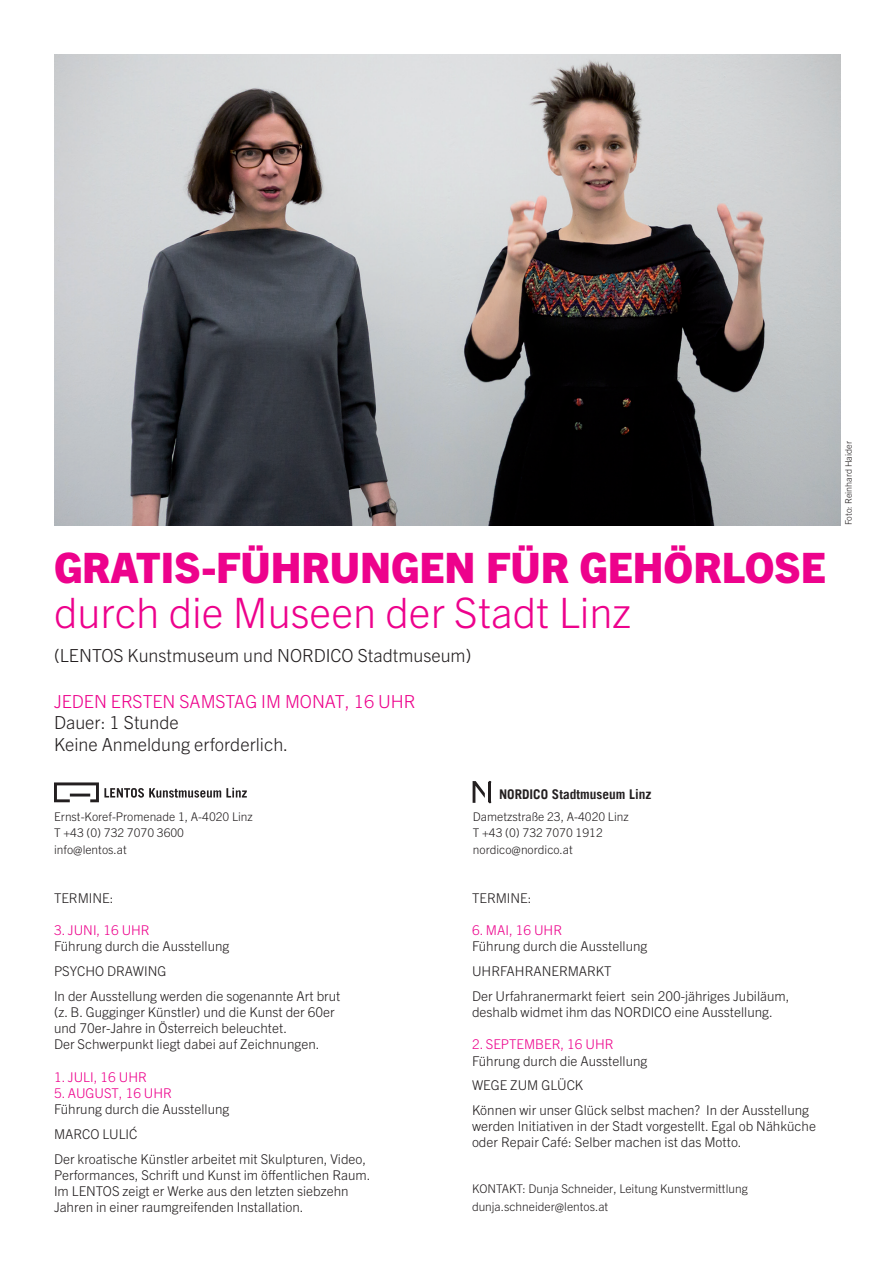
<style>
.page{position:relative;width:893px;height:1263px;background:#fff}
.page>*{position:absolute;margin:0;border:0;box-sizing:border-box;transform-origin:0 0}
.t1{font:800 42px "Trade Gothic Next LT Pro";color:#ed028c}
.t2{font:300 42px "Trade Gothic Next LT Pro";color:#ed028c}
.t3{font:300 18px/21.6px "Trade Gothic Next LT Pro";color:#231f20}
.t4{font:300 18px "Trade Gothic Next LT Pro";color:#ed028c}
.t5{font:300 13.5px/24.8px "Trade Gothic Next LT Pro";color:#231f20}
.t6{font:300 13.5px "Trade Gothic Next LT Pro";color:#ed028c}
.t7{font:700 13.35px "Trade Gothic";color:#231f20}
.t8{font:300 12px/16.5px "Trade Gothic Next LT Pro";color:#231f20}
.t9{font:300 9px "Trade Gothic Next LT Pro";color:#231f20}
</style>
<div class="page">
<img style="left:54px;top:54px;width:786px;height:471px">
<svg style="left:473px;top:781px;width:18px;height:22px"></svg>
<svg style="left:54px;top:782px;width:193px;height:20px"></svg>
<h1 class="t1" style="left:54px;top:538px;width:773px">GRATIS-FÜHRUNGEN FÜR GEHÖRLOSE</h1>
<h1 class="t2" style="left:54px;top:583px;width:579px">durch die Museen der Stadt Linz</h1>
<h2 class="t3" style="left:54px;top:644px;width:419px">(LENTOS Kunstmuseum und NORDICO Stadtmuseum)</h2>
<h2 class="t4" style="left:54px;top:688px;width:363px">JEDEN ERSTEN SAMSTAG IM MONAT, 16 UHR</h2>
<h2 class="t3" style="left:54px;top:711px;width:236px">Dauer: 1 Stunde<br>Keine Anmeldung erforderlich.</h2>
<p class="t7" style="left:499px;top:785px;width:154px">NORDICO Stadtmuseum Linz</p>
<p class="t8" style="left:54px;top:807px;width:200px">Ernst-Koref-Promenade 1, A-4020 Linz<br>T +43 (0) 732 7070 3600 info@lentos.at</p>
<p class="t5" style="left:54px;top:884px;width:61px">TERMINE:</p>
<p class="t6" style="left:54px;top:921px;width:97px">3. JUNI, 16 UHR</p>
<p class="t5" style="left:54px;top:933px;width:288px">Führung durch die Ausstellung<br>PSYCHO DRAWING<br>In der Ausstellung werden die sogenannte Art brut</p>
<p class="t5" style="left:54px;top:1003px;width:282px;line-height:16.2px">(z. B. Gugginger Künstler) und die Kunst der 60er und 70er-Jahre in Österreich beleuchtet.<br>Der Schwerpunkt liegt dabei auf Zeichnungen.</p>
<p class="t6" style="left:54px;top:1067px;width:94px">1. JULI, 16 UHR</p>
<p class="t6" style="left:54px;top:1084px;width:119px">5. AUGUST, 16 UHR</p>
<p class="t5" style="left:54px;top:1096px;width:314px">Führung durch die Ausstellung<br>MARCO LULIĆ<br>Der kroatische Künstler arbeitet mit Skulpturen, Video,</p>
<p class="t5" style="left:54px;top:1166px;width:318px;line-height:16.2px">Performances, Schrift und Kunst im öffentlichen Raum.<br>Im LENTOS zeigt er Werke aus den letzten siebzehn<br>Jahren in einer raumgreifenden Installation.</p>
<p class="t8" style="left:473px;top:807px;width:157px">Dametzstraße 23, A-4020 Linz<br>T +43 (0) 732 7070 1912 nordico@nordico.at</p>
<p class="t5" style="left:472px;top:884px;width:61px">TERMINE:</p>
<p class="t6" style="left:472px;top:921px;width:92px">6. MAI, 16 UHR</p>
<p class="t5" style="left:472px;top:933px;width:319px">Führung durch die Ausstellung<br>UHRFAHRANERMARKT<br>Der Urfahranermarkt feiert sein 200-jähriges Jubiläum,</p>
<p class="t5" style="left:472px;top:999px;width:302px">deshalb widmet ihm das NORDICO eine Ausstellung.</p>
<p class="t6" style="left:472px;top:1035px;width:143px">2. SEPTEMBER, 16 UHR</p>
<p class="t5" style="left:472px;top:1047px;width:339px">Führung durch die Ausstellung<br>WEGE ZUM GLÜCK<br>Können wir unser Glück selbst machen? In der Ausstellung</p>
<p class="t5" style="left:472px;top:1117px;width:345px;line-height:16.2px">werden Initiativen in der Stadt vorgestellt. Egal ob Nähküche oder Repair Café: Selber machen ist das Motto.</p>
<p class="t8" style="left:472px;top:1178px;width:277px;line-height:18.3px">KONTAKT: Dunja Schneider, Leitung Kunstvermittlung dunja.schneider@lentos.at</p>
<p class="t9" style="left:842px;top:525px;width:86px;rotate:-90deg">Foto: Reinhard Haider</p>
</div>
